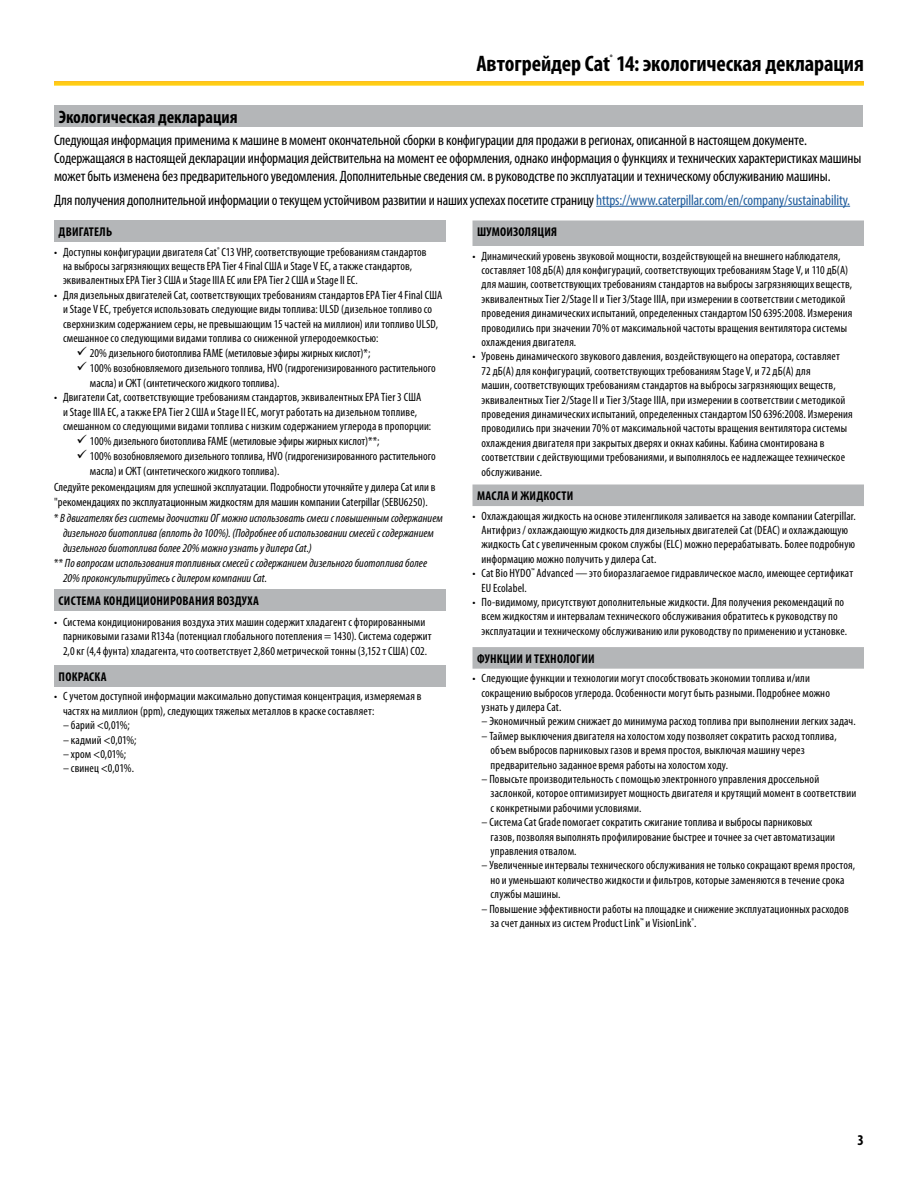
<style>
.page{position:relative;width:918px;height:1188px;background:#fff}
.page>*{position:absolute;margin:0;border:0;box-sizing:border-box;transform-origin:0 0}
.t1{font:700 condensed 22.5px "Myriad Pro";letter-spacing:-.005em;color:#000}
.t2{font:700 condensed 18px "Myriad Pro";color:#000}
.t3{font:condensed 15px/18px "Myriad Pro";letter-spacing:-.01em;color:#000}
.t4{font:700 condensed 15px "Myriad Pro";color:#000}
.t5{font:700 condensed 12.75px "Myriad Pro";letter-spacing:.02em;color:#000}
.t6{font:condensed 12px/14.4px "Myriad Pro";letter-spacing:.01em;color:#000}
.t7{font:italic condensed 12px "Myriad Pro";letter-spacing:.005em;color:#000}
.t8{font:700 condensed 7.8px "Myriad Pro";color:#000}
.s1{color:#215e9e}
.s2{font-style:italic}
.s3{font-style:normal}
</style>
<div class="page">
<div style="left:54px;top:220px;width:392px;height:22px;background:#b4b6b8"></div>
<div style="left:54px;top:590px;width:392px;height:21px;background:#b4b6b8"></div>
<div style="left:54px;top:665px;width:392px;height:22px;background:#b4b6b8"></div>
<div style="left:472px;top:220px;width:392px;height:26px;background:#b4b6b8"></div>
<svg style="left:472px;top:484px;width:392px;height:185px"></svg>
<hr style="left:596px;top:206px;width:254px;height:1px;background:#215e9e">
<div style="left:55px;top:105px;width:808px;height:22px;background:#b4b6b8"></div>
<h2 class="t2" style="left:59px;top:106px;width:180px">Экологическая декларация</h2>
<p class="t8" style="left:610px;top:53px;width:4px">®</p>
<h1 class="t1" style="left:476px;top:49px;width:389px">Автогрейдер Cat 14: экологическая декларация</h1>
<p class="t3" style="left:54px;top:131px;width:809px">Следующая информация применима к машине в момент окончательной сборки в конфигурации для продажи в регионах, описанной в настоящем документе.<br>Содержащаяся в настоящей декларации информация действительна на момент ее оформления, однако информация о функциях и технических характеристиках машины может быть изменена без предварительного уведомления. Дополнительные сведения см. в руководстве по эксплуатации и техническому обслуживанию машины.</p>
<p class="t3" style="left:54px;top:191px;width:798px">Для получения дополнительной информации о текущем устойчивом развитии и наших успехах посетите страницу <span class="s1">https://www.caterpillar.com/en/company/sustainability.</span></p>
<p class="t5" style="left:59px;top:224px;width:55px">ДВИГАТЕЛЬ</p>
<p class="t6" style="left:63px;top:244px;width:365px;text-indent:-9px">• Доступны конфигурации двигателя Cat<sup>®</sup> C13 VHP, соответствующие требованиям стандартов на выбросы загрязняющих веществ EPA Tier 4 Final США и Stage V ЕС, а также стандартов, эквивалентных EPA Tier 3 США и Stage IIIA ЕС или EPA Tier 2 США и Stage II ЕС.</p>
<p class="t6" style="left:63px;top:287px;width:381px;text-indent:-9px">• Для дизельных двигателей Cat, соответствующих требованиям стандартов EPA Tier 4 Final США и Stage V ЕС, требуется использовать следующие виды топлива: ULSD (дизельное топливо со сверхнизким содержанием серы, не превышающим 15 частей на миллион) или топливо ULSD, смешанное со следующими видами топлива со сниженной углеродоемкостью:</p>
<p class="t6" style="left:76px;top:346px;width:295px">✓ 20% дизельного биотоплива FAME (метиловые эфиры жирных кислот)*;</p>
<p class="t6" style="left:90px;top:360px;width:347px;line-height:15px;text-indent:-13px">✓ 100% возобновляемого дизельного топлива, HVO (гидрогенизированного растительного масла) и СЖТ (синтетического жидкого топлива).</p>
<p class="t6" style="left:63px;top:390px;width:370px;text-indent:-9px">• Двигатели Cat, соответствующие требованиям стандартов, эквивалентных EPA Tier 3 США<br>и Stage IIIA ЕС, а также EPA Tier 2 США и Stage II ЕС, могут работать на дизельном топливе, смешанном со следующими видами топлива с низким содержанием углерода в пропорции:</p>
<p class="t6" style="left:76px;top:434px;width:305px">✓ 100% дизельного биотоплива FAME (метиловые эфиры жирных кислот)**;</p>
<p class="t6" style="left:76px;top:449px;width:361px">✓ 100% возобновляемого дизельного топлива, HVO (гидрогенизированного растительного</p>
<p class="t6" style="left:90px;top:464px;width:191px">масла) и СЖТ (синтетического жидкого топлива).</p>
<p class="t6" style="left:54px;top:480px;width:383px">Следуйте рекомендациям для успешной эксплуатации. Подробности уточняйте у дилера Cat или в</p>
<p class="t6" style="left:54px;top:493px;width:390px;line-height:16.5px">"рекомендациях по эксплуатационным жидкостям для машин компании Caterpillar (SEBU6250).<br>* <span class="s2">В двигателях без системы доочистки ОГ можно использовать смеси с повышенным содержанием</span></p>
<p class="t7" style="left:63px;top:526px;width:373px">дизельного биотоплива (вплоть до 100%). (Подробнее об использовании смесей с содержанием</p>
<p class="t7" style="left:63px;top:541px;width:250px">дизельного биотоплива более 20% можно узнать у дилера Cat.)</p>
<p class="t7" style="left:54px;top:556px;width:375px"><span class="s3">**</span> По вопросам использования топливных смесей с содержанием дизельного биотоплива более</p>
<p class="t7" style="left:63px;top:571px;width:206px">20% проконсультируйтесь с дилером компании Cat.</p>
<p class="t5" style="left:59px;top:593px;width:202px">СИСТЕМА КОНДИЦИОНИРОВАНИЯ ВОЗДУХА</p>
<p class="t6" style="left:63px;top:615px;width:370px;text-indent:-9px">• Система кондиционирования воздуха этих машин содержит хладагент с фторированными парниковыми газами R134a (потенциал глобального потепления = 1430). Система содержит<br>2,0 кг (4,4 фунта) хладагента, что соответствует 2,860 метрической тонны (3,152 т США) CO2.</p>
<p class="t5" style="left:59px;top:669px;width:49px">ПОКРАСКА</p>
<p class="t6" style="left:63px;top:689px;width:360px;text-indent:-9px">• С учетом доступной информации максимально допустимая концентрация, измеряемая в частях на миллион (ppm), следующих тяжелых металлов в краске составляет:</p>
<p class="t6" style="left:63px;top:718px;width:68px">– барий &lt;0,01%;</p>
<p class="t6" style="left:63px;top:732px;width:75px">– кадмий &lt;0,01%;</p>
<p class="t6" style="left:63px;top:747px;width:65px">– хром &lt;0,01%;</p>
<p class="t6" style="left:63px;top:761px;width:73px">– свинец &lt;0,01%.</p>
<p class="t5" style="left:477px;top:224px;width:82px">ШУМОИЗОЛЯЦИЯ</p>
<p class="t6" style="left:482px;top:248px;width:372px;text-indent:-9px">• Динамический уровень звуковой мощности, воздействующей на внешнего наблюдателя, составляет 108 дБ(А) для конфигураций, соответствующих требованиям Stage V, и 110 дБ(А) для машин, соответствующих требованиям стандартов на выбросы загрязняющих веществ, эквивалентных Tier 2/Stage II и Tier 3/Stage IIIA, при измерении в соответствии с методикой проведения динамических испытаний, определенных стандартом ISO 6395:2008. Измерения проводились при значении 70% от максимальной частоты вращения вентилятора системы охлаждения двигателя.</p>
<p class="t6" style="left:482px;top:349px;width:373px;text-indent:-9px">• Уровень динамического звукового давления, воздействующего на оператора, составляет<br>72 дБ(А) для конфигураций, соответствующих требованиям Stage V, и 72 дБ(А) для<br>машин, соответствующих требованиям стандартов на выбросы загрязняющих веществ, эквивалентных Tier 2/Stage II и Tier 3/Stage IIIA, при измерении в соответствии с методикой проведения динамических испытаний, определенных стандартом ISO 6396:2008. Измерения проводились при значении 70% от максимальной частоты вращения вентилятора системы охлаждения двигателя при закрытых дверях и окнах кабины. Кабина смонтирована в соответствии с действующими требованиями, и выполнялось ее надлежащее техническое обслуживание.</p>
<p class="t5" style="left:477px;top:488px;width:98px">МАСЛА И ЖИДКОСТИ</p>
<p class="t6" style="left:482px;top:508px;width:376px;text-indent:-9px">• Охлаждающая жидкость на основе этиленгликоля заливается на заводе компании Caterpillar.<br>Антифриз / охлаждающую жидкость для дизельных двигателей Cat (DEAC) и охлаждающую жидкость Cat с увеличенным сроком службы (ELC) можно перерабатывать. Более подробную информацию можно получить у дилера Cat.</p>
<p class="t6" style="left:482px;top:566px;width:373px;text-indent:-9px">• Cat Bio HYDO<sup>™</sup> Advanced — это биоразлагаемое гидравлическое масло, имеющее сертификат<br>EU Ecolabel.</p>
<p class="t6" style="left:482px;top:595px;width:367px;text-indent:-9px">• По-видимому, присутствуют дополнительные жидкости. Для получения рекомендаций по всем жидкостям и интервалам технического обслуживания обратитесь к руководству по эксплуатации и техническому обслуживанию или руководству по применению и установке.</p>
<p class="t5" style="left:477px;top:650px;width:119px">ФУНКЦИИ И ТЕХНОЛОГИИ</p>
<p class="t6" style="left:482px;top:671px;width:350px;text-indent:-9px">• Следующие функции и технологии могут способствовать экономии топлива и/или сокращению выбросов углерода. Особенности могут быть разными. Подробнее можно узнать у дилера Cat.</p>
<p class="t6" style="left:482px;top:714px;width:376px">– Экономичный режим снижает до минимума расход топлива при выполнении легких задач.</p>
<p class="t6" style="left:490px;top:728px;width:348px;text-indent:-9px">– Таймер выключения двигателя на холостом ходу позволяет сократить расход топлива, объем выбросов парниковых газов и время простоя, выключая машину через предварительно заданное время работы на холостом ходу.</p>
<p class="t6" style="left:490px;top:772px;width:367px;text-indent:-9px">– Повысьте производительность с помощью электронного управления дроссельной заслонкой, которое оптимизирует мощность двигателя и крутящий момент в соответствии с конкретными рабочими условиями.</p>
<p class="t6" style="left:490px;top:815px;width:346px;text-indent:-9px">– Система Cat Grade помогает сократить сжигание топлива и выбросы парниковых газов, позволяя выполнять профилирование быстрее и точнее за счет автоматизации управления отвалом.</p>
<p class="t6" style="left:490px;top:858px;width:366px;text-indent:-9px">– Увеличенные интервалы технического обслуживания не только сокращают время простоя, но и уменьшают количество жидкости и фильтров, которые заменяются в течение срока службы машины.</p>
<p class="t6" style="left:490px;top:901px;width:360px;text-indent:-9px">– Повышение эффективности работы на площадке и снижение эксплуатационных расходов за счет данных из систем Product Link<sup>™</sup> и VisionLink<sup>®</sup>.</p>
<p class="t4" style="left:858px;top:1131px;width:8px">3</p>
</div>
